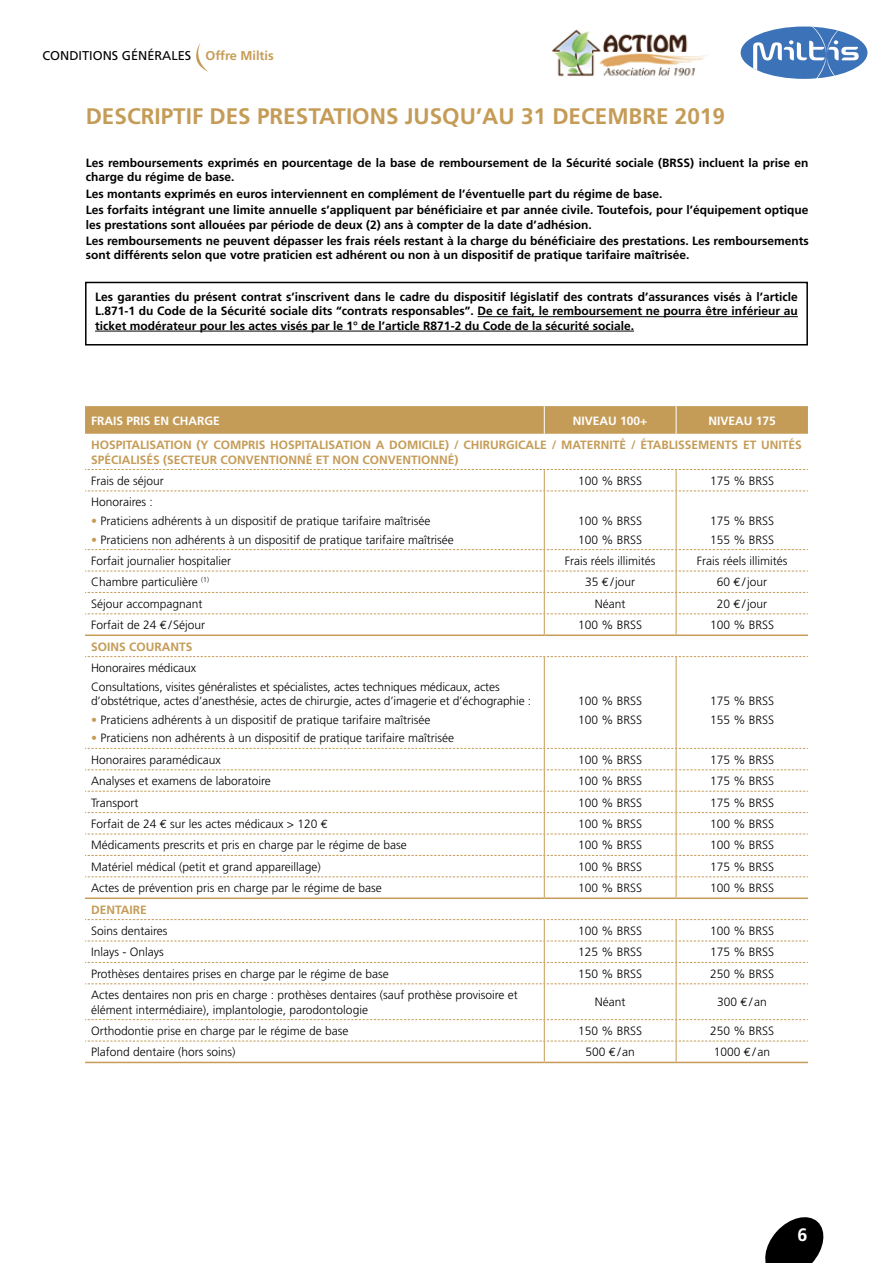
<style>
.page{position:relative;width:893px;height:1263px;background:#fff}
.page>*{position:absolute;margin:0;border:0;box-sizing:border-box;transform-origin:0 0}
.t1{font:700 22.5px "Frutiger";color:#c59c57}
.t2{font:700 18px "Frutiger";color:#fff}
.t3{font:12.75px "Frutiger";color:#000}
.t4{font:300 12px/18.6px "Frutiger";color:#000}
.t5{font:700 12px/14.4px "Frutiger";color:#000}
.t6{font:700 12px/14.4px "Frutiger";color:#c59c57}
.t7{font:700 12px "Frutiger";color:#fff}
.s1{font-weight:700;color:#c59c57}
.s2{color:#c59c57}
.s3{font-family:"Euro Mono";font-weight:400}
</style>
<div class="page">
<img style="left:552px;top:29px;width:156px;height:48px">
<svg style="left:765px;top:1217px;width:59px;height:46px"></svg>
<div style="left:741px;top:27px;width:126px;height:52px;background:#3c72b7;border-radius:50%"></div>
<svg style="left:753px;top:26px;width:106px;height:53px"></svg>
<hr style="left:85px;top:634px;width:459px;height:2px;background:#c59c57">
<hr style="left:544px;top:634px;width:132px;height:2px;background:#c59c57">
<hr style="left:676px;top:634px;width:132px;height:2px;background:#c59c57">
<svg style="left:85px;top:656px;width:723px;height:1px"></svg>
<hr style="left:85px;top:897px;width:459px;height:2px;background:#c59c57">
<hr style="left:544px;top:897px;width:132px;height:2px;background:#c59c57">
<hr style="left:676px;top:897px;width:132px;height:2px;background:#c59c57">
<hr style="left:85px;top:1062px;width:459px;height:1px;background:#c59c57">
<hr style="left:544px;top:1062px;width:132px;height:1px;background:#c59c57">
<hr style="left:676px;top:1062px;width:132px;height:1px;background:#c59c57">
<hr style="left:544px;top:491px;width:1px;height:58px;background:#c59c57">
<svg style="left:85px;top:469px;width:723px;height:22px"></svg>
<hr style="left:676px;top:491px;width:1px;height:58px;background:#c59c57">
<svg style="left:85px;top:549px;width:723px;height:85px"></svg>
<hr style="left:544px;top:657px;width:1px;height:91px;background:#c59c57">
<hr style="left:676px;top:657px;width:1px;height:91px;background:#c59c57">
<svg style="left:85px;top:748px;width:723px;height:149px"></svg>
<hr style="left:544px;top:984px;width:1px;height:35px;background:#c59c57">
<hr style="left:676px;top:984px;width:1px;height:35px;background:#c59c57">
<svg style="left:85px;top:919px;width:723px;height:65px"></svg>
<svg style="left:85px;top:1019px;width:723px;height:43px"></svg>
<svg style="left:85px;top:406px;width:723px;height:28px;background:#c59d59"></svg>
<hr style="left:478px;top:316px;width:320px;height:1px;background:#000">
<hr style="left:95px;top:331px;width:539px;height:1px;background:#000">
<div style="left:85px;top:282px;width:723px;height:63px;border:2px solid #000"></div>
<svg style="left:196px;top:43px;width:13px;height:29px"></svg>
<p class="t3" style="left:43px;top:48px;width:233px">CONDITIONS GÉNÉRALES <span class="s1">Offre Miltis</span></p>
<h1 class="t1" style="left:86px;top:103px;width:641px">DESCRIPTIF DES PRESTATIONS JUSQU’AU 31 DECEMBRE 2019</h1>
<p class="t5" style="left:86px;top:155px;width:724px">Les remboursements exprimés en pourcentage de la base de remboursement de la Sécurité sociale (BRSS) incluent la prise en charge du régime de base.</p>
<p class="t5" style="left:86px;top:185px;width:724px;line-height:16.5px">Les montants exprimés en euros interviennent en complément de l’éventuelle part du régime de base.<br>Les forfaits intégrant une limite annuelle s’appliquent par bénéficiaire et par année civile. Toutefois, pour l’équipement optique</p>
<p class="t5" style="left:86px;top:216px;width:724px;line-height:16.5px">les prestations sont allouées par période de deux (2) ans à compter de la date d’adhésion.<br>Les remboursements ne peuvent dépasser les frais réels restant à la charge du bénéficiaire des prestations. Les remboursements</p>
<p class="t5" style="left:86px;top:248px;width:605px">sont différents selon que votre praticien est adhérent ou non à un dispositif de pratique tarifaire maîtrisée.</p>
<p class="t5" style="left:95px;top:290px;width:704px;text-align:justify">Les garanties du présent contrat s’inscrivent dans le cadre du dispositif législatif des contrats d’assurances visés à l’article L.871-1 du Code de la Sécurité sociale dits “contrats responsables”. De ce fait, le remboursement ne pourra être inférieur au ticket modérateur pour les actes visés par le 1° de l’article R871-2 du Code de la sécurité sociale.</p>
<p class="t7" style="left:91px;top:413px;width:130px">FRAIS PRIS EN CHARGE</p>
<p class="t7" style="left:573px;top:413px;width:76px">NIVEAU 100+</p>
<p class="t7" style="left:708px;top:413px;width:69px">NIVEAU 175</p>
<p class="t6" style="left:91px;top:438px;width:712px">HOSPITALISATION (Y COMPRIS HOSPITALISATION A DOMICILE) / CHIRURGICALE / MATERNITÉ / ÉTABLISSEMENTS ET UNITÉS<br>SPÉCIALISÉS (SECTEUR CONVENTIONNÉ ET NON CONVENTIONNÉ)</p>
<p class="t4" style="left:91px;top:471px;width:74px">Frais de séjour</p>
<p class="t4" style="left:578px;top:471px;width:66px">100 % BRSS</p>
<p class="t4" style="left:710px;top:471px;width:66px">175 % BRSS</p>
<p class="t4" style="left:91px;top:493px;width:63px">Honoraires :</p>
<p class="t4" style="left:91px;top:511px;width:341px"><span class="s2">•</span> Praticiens adhérents à un dispositif de pratique tarifaire maîtrisée</p>
<p class="t4" style="left:91px;top:530px;width:364px"><span class="s2">•</span> Praticiens non adhérents à un dispositif de pratique tarifaire maîtrisée</p>
<p class="t4" style="left:578px;top:511px;width:66px">100 % BRSS<br>100 % BRSS</p>
<p class="t4" style="left:710px;top:511px;width:66px">175 % BRSS<br>155 % BRSS</p>
<p class="t4" style="left:91px;top:551px;width:142px">Forfait journalier hospitalier</p>
<p class="t4" style="left:565px;top:551px;width:92px">Frais réels illimités</p>
<p class="t4" style="left:697px;top:551px;width:92px">Frais réels illimités</p>
<p class="t4" style="left:91px;top:573px;width:120px">Chambre particulière <sup>(1)</sup></p>
<p class="t4" style="left:585px;top:573px;width:52px">35 <span class="s3">E</span>/jour</p>
<p class="t4" style="left:717px;top:573px;width:52px">60 <span class="s3">E</span>/jour</p>
<p class="t4" style="left:91px;top:594px;width:113px">Séjour accompagnant</p>
<p class="t4" style="left:595px;top:594px;width:32px">Néant</p>
<p class="t4" style="left:717px;top:594px;width:52px">20 <span class="s3">E</span>/jour</p>
<p class="t4" style="left:91px;top:616px;width:116px">Forfait de 24 <span class="s3">E</span> /Séjour</p>
<p class="t4" style="left:578px;top:616px;width:66px">100 % BRSS</p>
<p class="t4" style="left:710px;top:616px;width:66px">100 % BRSS</p>
<p class="t6" style="left:91px;top:639px;width:103px">SOINS COURANTS</p>
<p class="t4" style="left:91px;top:658px;width:410px">Honoraires médicaux<br>Consultations, visites généralistes et spécialistes, actes techniques médicaux, actes</p>
<p class="t4" style="left:91px;top:692px;width:442px">d’obstétrique, actes d’anesthésie, actes de chirurgie, actes d’imagerie et d’échographie :</p>
<p class="t4" style="left:91px;top:710px;width:341px"><span class="s2">•</span> Praticiens adhérents à un dispositif de pratique tarifaire maîtrisée</p>
<p class="t4" style="left:91px;top:729px;width:364px"><span class="s2">•</span> Praticiens non adhérents à un dispositif de pratique tarifaire maîtrisée</p>
<p class="t4" style="left:578px;top:691px;width:66px">100 % BRSS<br>100 % BRSS</p>
<p class="t4" style="left:710px;top:691px;width:66px">175 % BRSS<br>155 % BRSS</p>
<p class="t4" style="left:91px;top:750px;width:131px">Honoraires paramédicaux</p>
<p class="t4" style="left:578px;top:750px;width:66px">100 % BRSS</p>
<p class="t4" style="left:710px;top:750px;width:66px">175 % BRSS</p>
<p class="t4" style="left:91px;top:772px;width:181px">Analyses et examens de laboratoire</p>
<p class="t4" style="left:578px;top:772px;width:66px">100 % BRSS</p>
<p class="t4" style="left:710px;top:772px;width:66px">175 % BRSS</p>
<p class="t4" style="left:91px;top:793px;width:49px">Transport</p>
<p class="t4" style="left:578px;top:793px;width:66px">100 % BRSS</p>
<p class="t4" style="left:710px;top:793px;width:66px">175 % BRSS</p>
<p class="t4" style="left:91px;top:814px;width:238px">Forfait de 24 <span class="s3">E</span> sur les actes médicaux &gt; 120 <span class="s3">E</span></p>
<p class="t4" style="left:578px;top:814px;width:66px">100 % BRSS</p>
<p class="t4" style="left:710px;top:814px;width:66px">100 % BRSS</p>
<p class="t4" style="left:91px;top:836px;width:317px">Médicaments prescrits et pris en charge par le régime de base</p>
<p class="t4" style="left:578px;top:836px;width:66px">100 % BRSS</p>
<p class="t4" style="left:710px;top:836px;width:66px">100 % BRSS</p>
<p class="t4" style="left:91px;top:857px;width:231px">Matériel médical (petit et grand appareillage)</p>
<p class="t4" style="left:578px;top:857px;width:66px">100 % BRSS</p>
<p class="t4" style="left:710px;top:857px;width:66px">175 % BRSS</p>
<p class="t4" style="left:91px;top:879px;width:292px">Actes de prévention pris en charge par le régime de base</p>
<p class="t4" style="left:578px;top:879px;width:66px">100 % BRSS</p>
<p class="t4" style="left:710px;top:879px;width:66px">100 % BRSS</p>
<p class="t6" style="left:91px;top:902px;width:57px">DENTAIRE</p>
<p class="t4" style="left:91px;top:921px;width:78px">Soins dentaires</p>
<p class="t4" style="left:578px;top:921px;width:66px">100 % BRSS</p>
<p class="t4" style="left:710px;top:921px;width:66px">100 % BRSS</p>
<p class="t4" style="left:91px;top:943px;width:74px">Inlays - Onlays</p>
<p class="t4" style="left:578px;top:943px;width:66px">125 % BRSS</p>
<p class="t4" style="left:710px;top:943px;width:66px">175 % BRSS</p>
<p class="t4" style="left:91px;top:964px;width:299px">Prothèses dentaires prises en charge par le régime de base</p>
<p class="t4" style="left:578px;top:964px;width:66px">150 % BRSS</p>
<p class="t4" style="left:710px;top:964px;width:66px">250 % BRSS</p>
<p class="t4" style="left:91px;top:988px;width:428px;line-height:14.4px">Actes dentaires non pris en charge : prothèses dentaires (sauf prothèse provisoire et élément intermédiaire), implantologie, parodontologie</p>
<p class="t4" style="left:595px;top:993px;width:32px">Néant</p>
<p class="t4" style="left:717px;top:993px;width:51px">300 <span class="s3">E</span>/an</p>
<p class="t4" style="left:91px;top:1021px;width:259px">Orthodontie prise en charge par le régime de base</p>
<p class="t4" style="left:578px;top:1021px;width:66px">150 % BRSS</p>
<p class="t4" style="left:710px;top:1021px;width:66px">250 % BRSS</p>
<p class="t4" style="left:91px;top:1043px;width:146px">Plafond dentaire (hors soins)</p>
<p class="t4" style="left:585px;top:1043px;width:51px">500 <span class="s3">E</span>/an</p>
<p class="t4" style="left:714px;top:1043px;width:58px">1000 <span class="s3">E</span>/an</p>
<h2 class="t2" style="left:797px;top:1224px;width:12px">6</h2>
</div>
